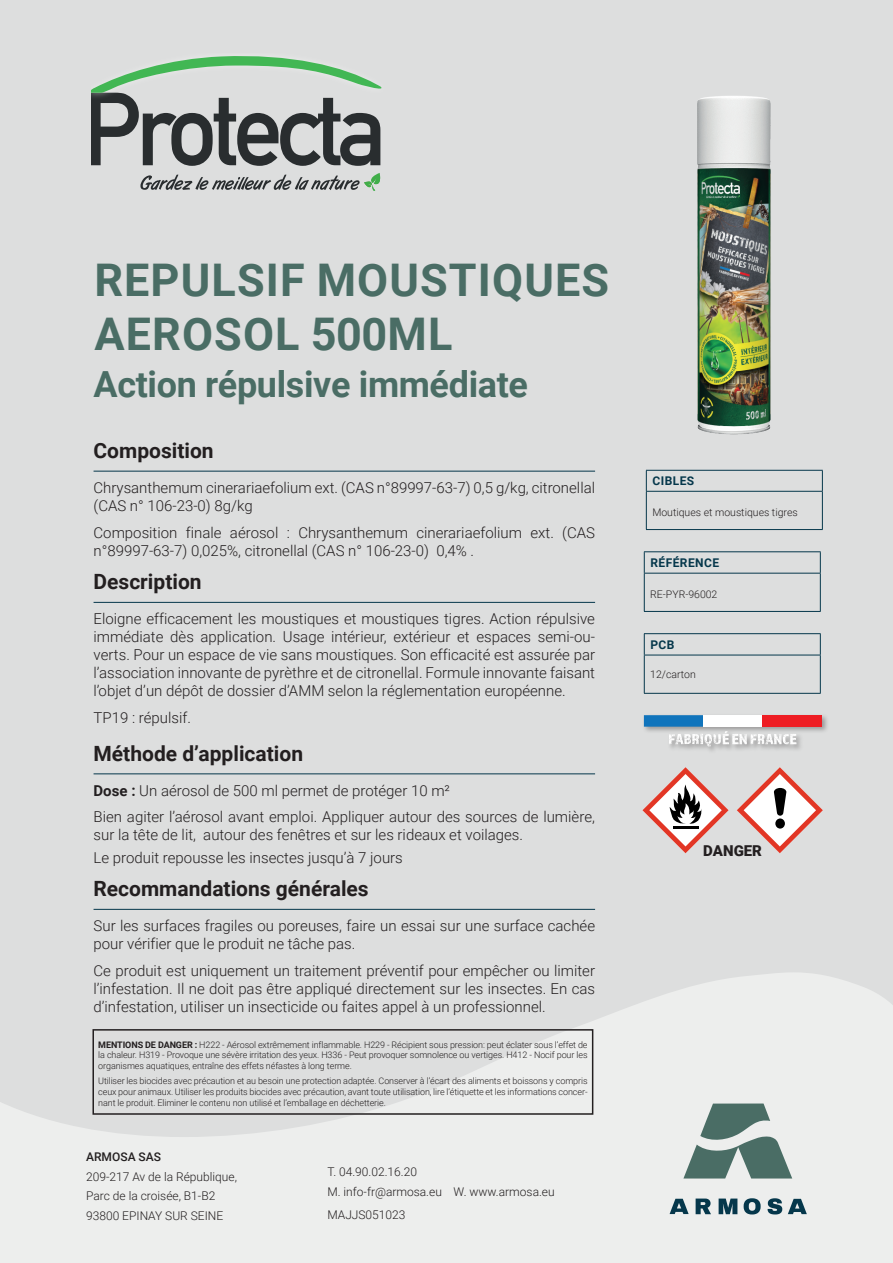
<style>
.page{position:relative;width:893px;height:1263px;background:#dddede}
.page>*{position:absolute;margin:0;border:0;box-sizing:border-box;transform-origin:0 0}
.t1{font:700 45px/54px "Roboto";letter-spacing:.025em;color:#4a6d65}
.t2{font:700 36px "Roboto";letter-spacing:-.01em;color:#4a6d65}
.t3{font:700 21px "Roboto";color:#231f20}
.t4{font:300 15px/18px "Roboto";color:#231f20}
.t5{font:900 15px "Roboto";color:#231f20}
.t6{font:300 12px/19.5px "Roboto";color:#231f20}
.t7{font:700 12px "Roboto";letter-spacing:.035em;color:#05374b}
.t8{font:500 12px "Roboto";color:#231f20}
.t9{font:300 10.5px "Roboto";color:#231f20}
.t10{font:300 9px/10.8px "Roboto";letter-spacing:-.01em;color:#231f20;text-align:justify}
.s1{font-weight:700}
</style>
<div class="page">
<svg style="left:0;top:973px;width:893px;height:290px;fill:#edeeed"></svg>
<svg style="left:646px;top:470px;width:177px;height:59px"></svg>
<hr style="left:646px;top:491px;width:177px;height:1px;background:#05374b">
<hr style="left:646px;top:492px;width:1px;height:37px;background:#05374b">
<hr style="left:822px;top:492px;width:1px;height:37px;background:#05374b">
<hr style="left:646px;top:529px;width:177px;height:1px;background:#05374b">
<svg style="left:683px;top:1103px;width:109px;height:75px"></svg>
<svg style="left:788px;top:1199px;width:19px;height:15px"></svg>
<svg style="left:670px;top:1199px;width:19px;height:15px"></svg>
<svg style="left:696px;top:1198px;width:15px;height:16px"></svg>
<svg style="left:719px;top:1198px;width:18px;height:16px"></svg>
<svg style="left:744px;top:1198px;width:17px;height:16px"></svg>
<svg style="left:768px;top:1198px;width:14px;height:16px"></svg>
<svg style="left:140px;top:173px;width:241px;height:18px"></svg>
<svg style="left:92px;top:56px;width:290px;height:110px"></svg>
<hr style="left:644px;top:551px;width:177px;height:1px;background:#05374b">
<svg style="left:644px;top:552px;width:177px;height:59px"></svg>
<hr style="left:644px;top:573px;width:177px;height:1px;background:#05374b">
<hr style="left:644px;top:573px;width:1px;height:38px;background:#05374b">
<hr style="left:820px;top:573px;width:1px;height:38px;background:#05374b">
<hr style="left:644px;top:611px;width:177px;height:1px;background:#05374b">
<hr style="left:644px;top:633px;width:177px;height:1px;background:#05374b">
<svg style="left:644px;top:634px;width:177px;height:59px"></svg>
<hr style="left:644px;top:655px;width:177px;height:1px;background:#05374b">
<hr style="left:644px;top:655px;width:1px;height:38px;background:#05374b">
<hr style="left:820px;top:655px;width:1px;height:38px;background:#05374b">
<hr style="left:644px;top:693px;width:177px;height:1px;background:#05374b">
<div style="left:92px;top:1029px;width:501px;height:86px;border:2px solid #231f20"></div>
<img style="left:697px;top:96px;width:74px;height:339px">
<div style="left:642px;top:713px;width:187px;height:41px;background:#231f20;opacity:.36"></div>
<div style="left:644px;top:715px;width:59px;height:12px;background:#1074bc"></div>
<div style="left:703px;top:715px;width:59px;height:12px;background:#fff"></div>
<div style="left:762px;top:715px;width:59px;height:12px;background:#ee1d23"></div>
<svg style="left:669px;top:731px;width:127px;height:15px"></svg>
<hr style="left:94px;top:471px;width:501px;height:1px;background:#05374b">
<hr style="left:94px;top:602px;width:501px;height:1px;background:#05374b">
<hr style="left:94px;top:773px;width:501px;height:1px;background:#05374b">
<hr style="left:94px;top:909px;width:501px;height:1px;background:#05374b">
<svg style="left:737px;top:767px;width:86px;height:86px"></svg>
<svg style="left:642px;top:767px;width:87px;height:86px"></svg>
<h1 class="t1" style="left:94px;top:251px;width:516px">REPULSIF MOUSTIQUES<br>AEROSOL 500ML</h1>
<h2 class="t2" style="left:94px;top:359px;width:436px">Action répulsive immédiate</h2>
<h3 class="t3" style="left:94px;top:436px;width:122px">Composition</h3>
<p class="t4" style="left:94px;top:478px;width:503px">Chrysanthemum cinerariaefolium ext. (CAS n°89997-63-7) 0,5 g/kg, citronellal (CAS n° 106-23-0) 8g/kg</p>
<p class="t4" style="left:94px;top:523px;width:503px">Composition finale aérosol : Chrysanthemum cinerariaefolium ext. (CAS n°89997-63-7) 0,025%, citronellal (CAS n° 106-23-0) 0,4% .</p>
<h3 class="t3" style="left:94px;top:567px;width:110px">Description</h3>
<p class="t4" style="left:94px;top:609px;width:503px;text-align:justify">Eloigne efficacement les moustiques et moustiques tigres. Action répulsive immédiate dès application. Usage intérieur, extérieur et espaces semi-ou&shy;verts. Pour un espace de vie sans moustiques. Son efficacité est assurée par l’association innovante de pyrèthre et de citronellal. Formule innovante faisant l’objet d’un dépôt de dossier d’AMM selon la réglementation européenne.</p>
<p class="t4" style="left:94px;top:708px;width:99px">TP19 : répulsif.</p>
<h3 class="t3" style="left:94px;top:738px;width:211px">Méthode d’application</h3>
<p class="t4" style="left:94px;top:776px;width:503px;line-height:26.5px"><span class="s1">Dose :</span> Un aérosol de 500 ml permet de protéger 10 m²<br>Bien agiter l’aérosol avant emploi. Appliquer autour des sources de lumière,</p>
<p class="t4" style="left:94px;top:823px;width:431px;line-height:22.2px">sur la tête de lit, autour des fenêtres et sur les rideaux et voilages.<br>Le produit repousse les insectes jusqu’à 7 jours</p>
<h3 class="t3" style="left:94px;top:874px;width:277px">Recommandations générales</h3>
<p class="t4" style="left:94px;top:916px;width:503px">Sur les surfaces fragiles ou poreuses, faire un essai sur une surface cachée pour vérifier que le produit ne tâche pas.</p>
<p class="t4" style="left:94px;top:961px;width:503px;text-align:justify">Ce produit est uniquement un traitement préventif pour empêcher ou limiter l’infestation. Il ne doit pas être appliqué directement sur les insectes. En cas d’infestation, utiliser un insecticide ou faites appel à un professionnel.</p>
<p class="t10" style="left:98px;top:1038px;width:491px"><span class="s1">MENTIONS DE DANGER :</span> H222 - Aérosol extrêmement inflammable. H229 - Récipient sous pression: peut éclater sous l’effet de la chaleur. H319 - Provoque une sévère irritation des yeux. H336 - Peut provoquer somnolence ou vertiges. H412 - Nocif pour les organismes aquatiques, entraîne des effets néfastes à long terme.</p>
<p class="t10" style="left:98px;top:1075px;width:491px">Utiliser les biocides avec précaution et au besoin une protection adaptée. Conserver à l’écart des aliments et boissons y compris ceux pour animaux. Utiliser les produits biocides avec précaution, avant toute utilisation, lire l’étiquette et les informations concer&shy;nant le produit. Eliminer le contenu non utilisé et l’emballage en déchetterie.</p>
<p class="t8" style="left:86px;top:1148px;width:76px">ARMOSA SAS</p>
<p class="t6" style="left:86px;top:1166px;width:152px">209-217 Av de la République,<br>Parc de la croisée, B1-B2<br>93800 EPINAY SUR SEINE</p>
<p class="t6" style="left:327px;top:1162px;width:229px">T. 04.90.02.16.20<br>M. info-fr@armosa.eu W. www.armosa.eu</p>
<p class="t6" style="left:327px;top:1204px;width:80px">MAJJS051023</p>
<p class="t7" style="left:652px;top:473px;width:43px">CIBLES</p>
<p class="t9" style="left:652px;top:505px;width:147px">Moutiques et moustiques tigres</p>
<p class="t7" style="left:650px;top:554px;width:70px">RÉFÉRENCE</p>
<p class="t9" style="left:650px;top:587px;width:69px">RE-PYR-96002</p>
<p class="t7" style="left:650px;top:636px;width:26px">PCB</p>
<p class="t9" style="left:650px;top:667px;width:47px">12/carton</p>
<p class="t5" style="left:703px;top:840px;width:60px">DANGER</p>
</div>
